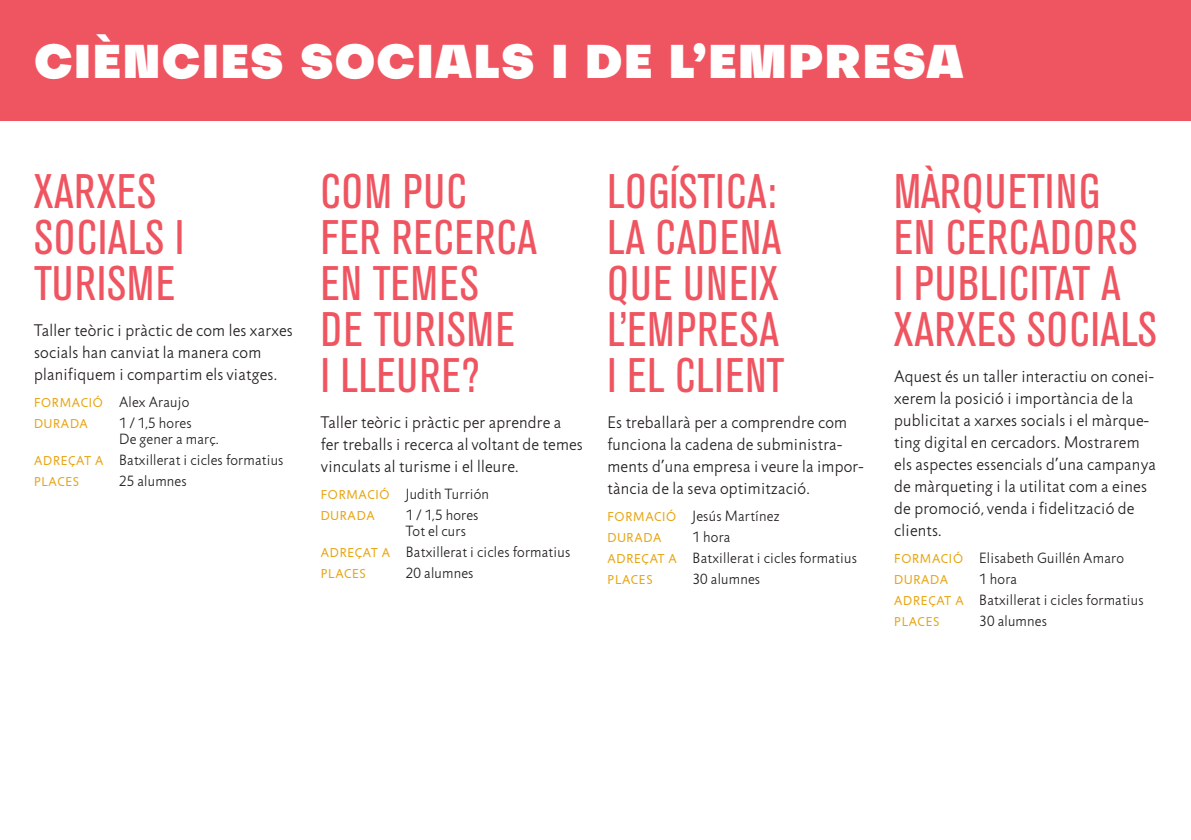
<style>
.page{position:relative;width:1191px;height:840px;background:#fff}
.page>*{position:absolute;margin:0;border:0;box-sizing:border-box;transform-origin:0 0}
.t1{font:condensed 48px/46px "Akzidenz Grotesk BE";letter-spacing:.02em;color:#ef5561}
.t2{font:900 46px "Subjectivity";letter-spacing:.025em;color:#fff}
.t3{font:300 17px/22px "Jigsaw";letter-spacing:.015em;color:#231f20}
.t4{font:300 15px/16px "Jigsaw";letter-spacing:.015em;color:#231f20}
.t5{font:13px "Jigsaw";letter-spacing:.06em;color:#e7a512}
.s1{font-weight:400;font-size:13px;color:#e7a512}
</style>
<div class="page">
<div style="left:0;top:0;width:1191px;height:120px;background:#ef5561"></div>
<h2 class="t2" style="left:34px;top:25px;width:930px">CIÈNCIES SOCIALS I DE L’EMPRESA</h2>
<h1 class="t1" style="left:34px;top:169px;width:152px">XARXES<br>SOCIALS I<br>TURISME</h1>
<p class="t3" style="left:34px;top:319px;width:260px">Taller teòric i pràctic de com les xarxes socials han canviat la manera com planifiquem i compartim els viatges.</p>
<p class="t4" style="left:34px;top:394px;width:157px"><span class="s1">FORMACIÓ</span> Alex Araujo</p>
<p class="t5" style="left:34px;top:416px;width:55px">DURADA</p>
<p class="t4" style="left:119px;top:415px;width:101px">1 / 1,5 hores<br>De gener a març.</p>
<p class="t4" style="left:34px;top:452px;width:251px"><span class="s1">ADREÇAT A</span> Batxillerat i cicles formatius</p>
<p class="t5" style="left:34px;top:474px;width:47px">PLACES</p>
<p class="t4" style="left:119px;top:473px;width:69px">25 alumnes</p>
<h1 class="t1" style="left:321px;top:169px;width:218px">COM PUC<br>FER RECERCA<br>EN TEMES<br>DE TURISME<br>I LLEURE?</h1>
<p class="t3" style="left:321px;top:411px;width:263px">Taller teòric i pràctic per aprendre a fer treballs i recerca al voltant de temes vinculats al turisme i el lleure.</p>
<p class="t4" style="left:321px;top:486px;width:170px"><span class="s1">FORMACIÓ</span> Judith Turrión</p>
<p class="t5" style="left:321px;top:508px;width:55px">DURADA</p>
<p class="t4" style="left:406px;top:507px;width:74px">1 / 1,5 hores<br>Tot el curs</p>
<p class="t4" style="left:321px;top:544px;width:251px"><span class="s1">ADREÇAT A</span> Batxillerat i cicles formatius</p>
<p class="t5" style="left:321px;top:566px;width:47px">PLACES</p>
<p class="t4" style="left:406px;top:565px;width:69px">20 alumnes</p>
<h1 class="t1" style="left:607px;top:169px;width:178px">LOGÍSTICA:<br>LA CADENA<br>QUE UNEIX<br>L’EMPRESA<br>I EL CLIENT</h1>
<p class="t3" style="left:607px;top:411px;width:257px">Es treballarà per a comprendre com funciona la cadena de subministra&shy;ments d’una empresa i veure la impor&shy;tància de la seva optimització.</p>
<p class="t4" style="left:607px;top:508px;width:174px"><span class="s1">FORMACIÓ</span> Jesús Martínez</p>
<p class="t5" style="left:607px;top:530px;width:55px">DURADA</p>
<p class="t4" style="left:607px;top:527px;width:251px;line-height:21px;text-indent:85px">1 hora<br><span class="s1">ADREÇAT A</span> Batxillerat i cicles formatius</p>
<p class="t5" style="left:607px;top:572px;width:47px">PLACES</p>
<p class="t4" style="left:692px;top:571px;width:69px">30 alumnes</p>
<h1 class="t1" style="left:894px;top:169px;width:264px">MÀRQUETING<br>EN CERCADORS<br>I PUBLICITAT A<br>XARXES SOCIALS</h1>
<p class="t3" style="left:894px;top:365px;width:263px">Aquest és un taller interactiu on conei&shy;xerem la posició i importància de la publicitat a xarxes socials i el màrque&shy;ting digital en cercadors. Mostrarem els aspectes essencials d’una campanya de màrqueting i la utilitat com a eines de promoció, venda i fidelització de clients.</p>
<p class="t4" style="left:894px;top:550px;width:231px"><span class="s1">FORMACIÓ</span> Elisabeth Guillén Amaro</p>
<p class="t5" style="left:894px;top:572px;width:55px">DURADA</p>
<p class="t4" style="left:894px;top:569px;width:251px;line-height:21px;text-indent:85px">1 hora<br><span class="s1">ADREÇAT A</span> Batxillerat i cicles formatius</p>
<p class="t5" style="left:894px;top:614px;width:47px">PLACES</p>
<p class="t4" style="left:979px;top:613px;width:69px">30 alumnes</p>
</div>
